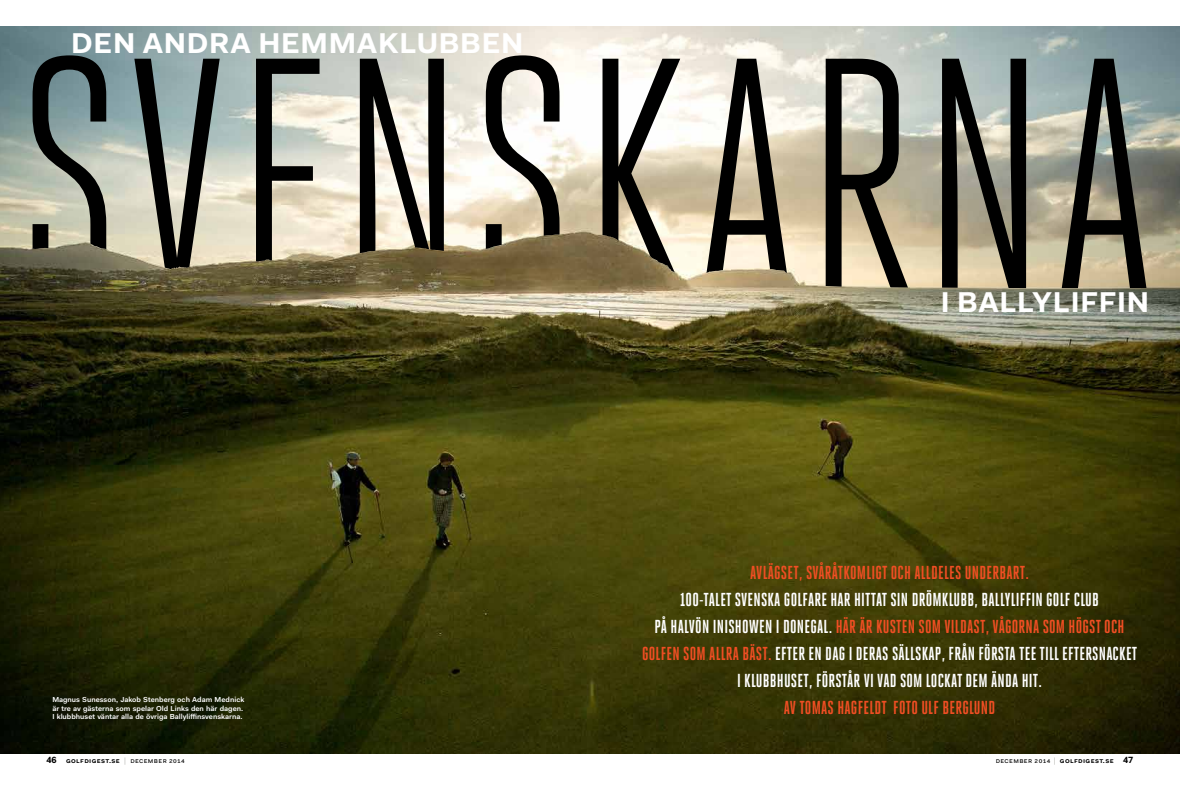
<style>
.page{position:relative;width:1180px;height:789px;background:#fff}
.page>*{position:absolute;margin:0;border:0;box-sizing:border-box;transform-origin:0 0}
.t1{font:330.4px "Heroic Condensed";letter-spacing:.015em;color:#000}
.t2{font:700 28.8px "Fakt Pro";letter-spacing:.025em;color:#fff}
.t3{font:700 18.8px/27px "Heroic Condensed";letter-spacing:.01em;color:#fff;text-align:center}
.t4{font:700 18.8px "Heroic Condensed";letter-spacing:.01em;color:#f04e23}
.t5{font:600 7.2px/8.3px "Fakt Pro";color:#fff}
.t6{font:600 7.2px "Fakt Pro";letter-spacing:.05em;color:#000}
.s1{color:#f04e23}
.s2{font-weight:700;font-size:9px}
.s3{font-weight:300;color:#8a8b82}
.s4{font-weight:400}
</style>
<div class="page">
<img style="left:0;top:26px;width:1179px;height:726px">
<img style="left:0;top:232px;width:1179px;height:83px">
<h2 class="t2" style="left:71px;top:24px;width:453px">DEN ANDRA HEMMAKLUBBEN</h2>
<h1 class="t1" style="left:16px;top:-4px;width:1141px">SVENSKARNA</h1>
<h2 class="t2" style="left:940px;top:282px;width:210px">I BALLYLIFFIN</h2>
<p class="t5" style="left:52px;top:695px;width:193px">Magnus Sunesson, Jakob Stenberg och Adam Mednick är tre av gästerna som spelar Old Links den här dagen.<br>I klubbhuset väntar alla de övriga Ballyliffinsvenskarna.</p>
<p class="t4" style="left:750px;top:561px;width:280px">AVLÄGSET, SVÅRÅTKOMLIGT OCH ALLDELES UNDERBART.</p>
<p class="t3" style="left:642px;top:585px;width:496px">100-TALET SVENSKA GOLFARE HAR HITTAT SIN DRÖMKLUBB, BALLYLIFFIN GOLF CLUB<br>PÅ HALVÖN INISHOWEN I DONEGAL. <span class="s1">HÄR ÄR KUSTEN SOM VILDAST, VÅGORNA SOM HÖGST OCH GOLFEN SOM ALLRA BÄST.</span> EFTER EN DAG I DERAS SÄLLSKAP, FRÅN FÖRSTA TEE TILL EFTERSNACKET I KLUBBHUSET, FÖRSTÅR VI VAD SOM LOCKAT DEM ÄNDA HIT.</p>
<p class="t4" style="left:783px;top:696px;width:213px">AV TOMAS HAGFELDT FOTO ULF BERGLUND</p>
<p class="t6" style="left:47px;top:755px;width:140px"><span class="s2">46</span> golfdigest.se <span class="s3">|</span> <span class="s4">december 2014</span></p>
<p class="t6" style="left:995px;top:755px;width:139px"><span class="s4">december 2014</span> <span class="s3">|</span> golfdigest.se <span class="s2">47</span></p>
</div>
